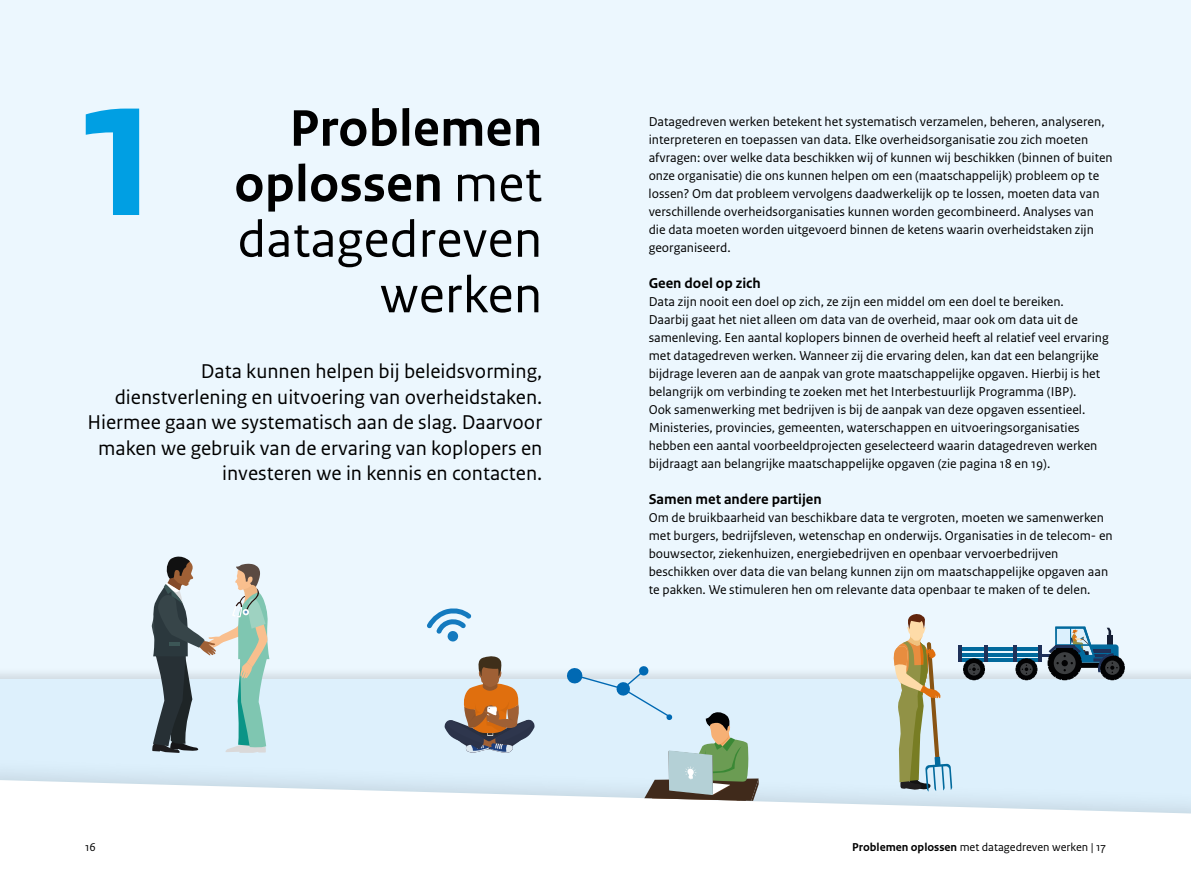
<style>
.page{position:relative;width:1191px;height:893px;background:#fff}
.page>*{position:absolute;margin:0;border:0;box-sizing:border-box;transform-origin:0 0}
.t1{font:700 214.5px "Rijksoverheid Sans Text";color:#009fe3}
.H2_-_var3{font:54px/55.5px "Rijksoverheid Sans Text";color:#000;text-align:right}
.t2{font:44.1px "Rijksoverheid Sans Heading Bold 2";color:#fff}
.t3{font:21px/25.5px "Rijksoverheid Sans Text";color:#000;text-align:right}
.H3_-_var1{font:700 15px "Rijksoverheid Sans Text";color:#000}
.t4{font:13.5px/18px "Rijksoverheid Sans Text";color:#000}
.t5{font:12px "Rijksoverheid Sans Text";color:#000}
.s1{font-weight:700}
</style>
<div class="page">
<div style="left:0;top:0;width:1191px;height:711px;background:#ecf7fe"></div>
<div style="left:0;top:666px;width:1191px;height:164px;background:#000;opacity:.11"></div>
<div style="left:0;top:679px;width:1191px;height:147px;background:#ddf0fc"></div>
<svg style="left:0;top:780px;width:1191px;height:50px;fill:#fff"></svg>
<svg style="left:443px;top:656px;width:93px;height:97px"></svg>
<svg style="left:151px;top:556px;width:118px;height:197px"></svg>
<svg style="left:566px;top:666px;width:192px;height:136px"></svg>
<hr style="left:958px;top:658px;width:84px;height:4px;background:#026a9d">
<hr style="left:958px;top:653px;width:84px;height:3px;background:#026a9d">
<hr style="left:958px;top:647px;width:84px;height:4px;background:#026a9d">
<hr style="left:958px;top:645px;width:3px;height:17px;background:#1f3159">
<hr style="left:984px;top:645px;width:3px;height:17px;background:#1f3159">
<hr style="left:1013px;top:645px;width:3px;height:17px;background:#1f3159">
<svg style="left:963px;top:658px;width:22px;height:22px"></svg>
<svg style="left:1015px;top:627px;width:109px;height:53px"></svg>
<svg style="left:891px;top:614px;width:61px;height:178px"></svg>
<svg style="left:427px;top:608px;width:44px;height:34px"></svg>
<p class="t1" style="left:81px;top:24px;width:83px">1</p>
<h2 class="H2_-_var3" style="left:234px;top:101px;width:310px"><span class="s1">Problemen oplossen</span> met datagedreven werken</h2>
<p class="t3" style="left:87px;top:359px;width:456px">Data kunnen helpen bij beleidsvorming, dienstverlening en uitvoering van overheidstaken.<br>Hiermee gaan we systematisch aan de slag. Daarvoor maken we gebruik van de ervaring van koplopers en investeren we in kennis en contacten.</p>
<p class="t4" style="left:648px;top:113px;width:465px">Datagedreven werken betekent het systematisch verzamelen, beheren, analyseren, interpreteren en toepassen van data. Elke overheidsorganisatie zou zich moeten afvragen: over welke data beschikken wij of kunnen wij beschikken (binnen of buiten onze organisatie) die ons kunnen helpen om een (maatschappelijk) probleem op te lossen? Om dat probleem vervolgens daadwerkelijk op te lossen, moeten data van verschillende overheidsorganisaties kunnen worden gecombineerd. Analyses van die data moeten worden uitgevoerd binnen de ketens waarin overheidstaken zijn georganiseerd.</p>
<h3 class="H3_-_var1" style="left:648px;top:275px;width:114px">Geen doel op zich</h3>
<p class="t4" style="left:648px;top:293px;width:461px">Data zijn nooit een doel op zich, ze zijn een middel om een doel te bereiken.<br>Daarbij gaat het niet alleen om data van de overheid, maar ook om data uit de samenleving. Een aantal koplopers binnen de overheid heeft al relatief veel ervaring met datagedreven werken. Wanneer zij die ervaring delen, kan dat een belangrijke bijdrage leveren aan de aanpak van grote maatschappelijke opgaven. Hierbij is het belangrijk om verbinding te zoeken met het Interbestuurlijk Programma (IBP).<br>Ook samenwerking met bedrijven is bij de aanpak van deze opgaven essentieel.</p>
<p class="t4" style="left:648px;top:419px;width:450px">Ministeries, provincies, gemeenten, waterschappen en uitvoeringsorganisaties hebben een aantal voorbeeldprojecten geselecteerd waarin datagedreven werken bijdraagt aan belangrijke maatschappelijke opgaven (zie pagina 18 en 19).</p>
<h3 class="H3_-_var1" style="left:648px;top:491px;width:175px">Samen met andere partijen</h3>
<p class="t4" style="left:648px;top:509px;width:465px">Om de bruikbaarheid van beschikbare data te vergroten, moeten we samenwerken met burgers, bedrijfsleven, wetenschap en onderwijs. Organisaties in de telecom- en bouwsector, ziekenhuizen, energiebedrijven en openbaar vervoerbedrijven beschikken over data die van belang kunnen zijn om maatschappelijke opgaven aan te pakken. We stimuleren hen om relevante data openbaar te maken of te delen.</p>
<h3 class="t2" style="left:766px;top:571px;width:20px">?</h3>
<p class="t5" style="left:85px;top:840px;width:12px">16</p>
<p class="t5" style="left:852px;top:840px;width:255px"><span class="s1">Problemen oplossen</span> met datagedreven werken | 17</p>
</div>
